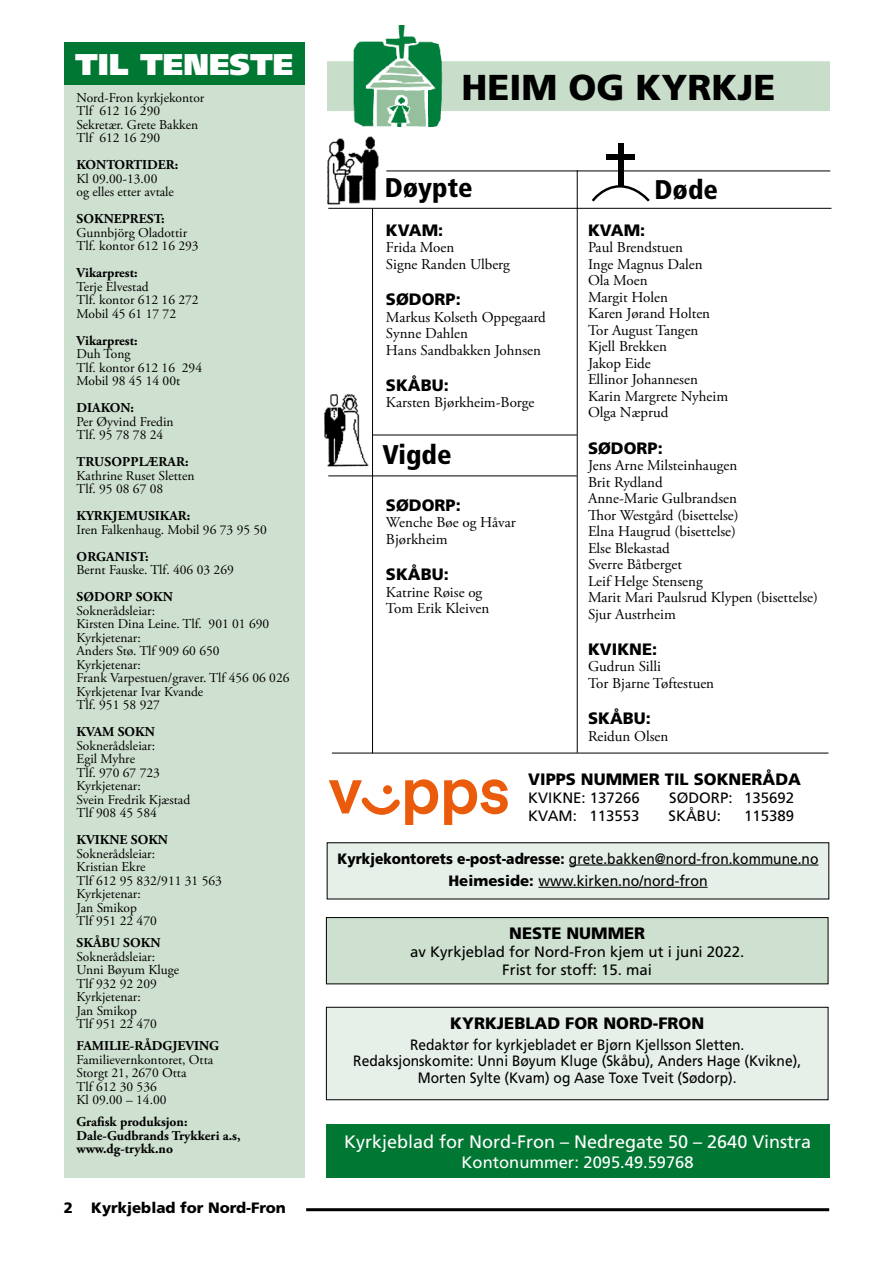
<style>
.page{position:relative;width:893px;height:1263px;background:#fff}
.page>*{position:absolute;margin:0;border:0;box-sizing:border-box;transform-origin:0 0}
.t1{font:900 36px "Frutiger";color:#000}
.t2{font:900 30px "Frutiger";color:#fff}
.t3{font:900 condensed 27px "Frutiger";color:#000}
.t4{font:18px "Frutiger";color:#fff}
.t5{font:900 16.5px "Frutiger";color:#000}
.t6{font:16.5px "Frutiger";color:#fff}
.t7{font:15px/16.5px "Adobe Garamond Pro";color:#000}
.t8{font:15px/16.5px "Frutiger";color:#000;text-align:center;scale:.92 1}
.t9{font:15px/18px "Frutiger";color:#000;text-align:center}
.t10{font:900 15px "Frutiger";color:#000}
.t11{font:13.5px/13.5px "Adobe Garamond Pro";color:#000}
.t12{font:700 13.5px/13.5px "Adobe Garamond Pro";color:#000}
.s1{font-weight:900}
</style>
<div class="page">
<hr style="left:306px;top:1208px;width:523px;height:3px;background:#000">
<img style="left:328px;top:26px;width:501px;height:101px">
<div style="left:326px;top:1124px;width:503px;height:54px;background:#007732"></div>
<svg style="left:329px;top:779px;width:109px;height:46px"></svg>
<svg style="left:444px;top:779px;width:64px;height:46px"></svg>
<div style="left:64px;top:43px;width:241px;height:1135px;background:#cee0d0"></div>
<div style="left:64px;top:43px;width:241px;height:42px;background:#007732"></div>
<div style="left:327px;top:843px;width:502px;height:56px;background:#e6efe8"></div>
<hr style="left:569px;top:865px;width:249px;height:1px;background:#000">
<hr style="left:538px;top:887px;width:170px;height:1px;background:#000">
<div style="left:326px;top:917px;width:502px;height:67px;background:#cee0d0"></div>
<div style="left:326px;top:917px;width:502px;height:67px;border:1px solid #000"></div>
<div style="left:326px;top:1007px;width:502px;height:93px;background:#e6efe8"></div>
<div style="left:326px;top:1007px;width:502px;height:93px;border:1px solid #000"></div>
<img style="left:327px;top:136px;width:59px;height:72px">
<hr style="left:386px;top:171px;width:444px;height:1px;background:#000">
<hr style="left:328px;top:208px;width:503px;height:1px;background:#000">
<hr style="left:577px;top:170px;width:1px;height:583px;background:#000">
<hr style="left:332px;top:753px;width:496px;height:1px;background:#000">
<hr style="left:373px;top:435px;width:204px;height:1px;background:#000">
<hr style="left:328px;top:475px;width:249px;height:1px;background:#000">
<img style="left:324px;top:393px;width:45px;height:74px">
<hr style="left:372px;top:208px;width:1px;height:545px;background:#000">
<div style="left:618px;top:143px;width:5px;height:43px;background:#000"></div>
<div style="left:607px;top:154px;width:28px;height:6px;background:#000"></div>
<svg style="left:592px;top:184px;width:58px;height:18px"></svg>
<h2 class="t2" style="left:75px;top:46px;width:220px">TIL TENESTE</h2>
<p class="t11" style="left:77px;top:91px;width:129px">Nord-Fron kyrkjekontor<br>Tlf 612 16 290<br>Sekretær. Grete Bakken<br>Tlf 612 16 290</p>
<p class="t12" style="left:77px;top:158px;width:103px">KONTORTIDER:</p>
<p class="t11" style="left:77px;top:172px;width:99px">Kl 09.00-13.00<br>og elles etter avtale</p>
<p class="t12" style="left:77px;top:212px;width:90px">SOKNEPREST:</p>
<p class="t11" style="left:77px;top:226px;width:124px">Gunnbjörg Oladottir<br>Tlf. kontor 612 16 293</p>
<p class="t12" style="left:77px;top:266px;width:63px">Vikarprest:</p>
<p class="t11" style="left:77px;top:280px;width:124px">Terje Elvestad<br>Tlf. kontor 612 16 272<br>Mobil 45 61 17 72</p>
<p class="t12" style="left:77px;top:334px;width:63px">Vikarprest:</p>
<p class="t11" style="left:77px;top:348px;width:127px">Duh Tong<br>Tlf. kontor 612 16 294<br>Mobil 98 45 14 00t</p>
<p class="t12" style="left:77px;top:401px;width:59px">DIAKON:</p>
<p class="t11" style="left:77px;top:415px;width:99px">Per Øyvind Fredin<br>Tlf. 95 78 78 24</p>
<p class="t12" style="left:77px;top:455px;width:114px">TRUSOPPLÆRAR:</p>
<p class="t11" style="left:77px;top:469px;width:119px">Kathrine Ruset Sletten<br>Tlf. 95 08 67 08</p>
<p class="t12" style="left:77px;top:509px;width:115px">KYRKJEMUSIKAR:</p>
<p class="t11" style="left:77px;top:523px;width:192px">Iren Falkenhaug. Mobil 96 73 95 50</p>
<p class="t12" style="left:77px;top:550px;width:74px">ORGANIST:</p>
<p class="t11" style="left:77px;top:564px;width:159px">Bernt Fauske. Tlf. 406 03 269</p>
<p class="t12" style="left:77px;top:590px;width:98px">SØDORP SOKN</p>
<p class="t11" style="left:77px;top:604px;width:214px">Soknerådsleiar:<br>Kirsten Dina Leine. Tlf. 901 01 690<br>Kyrkjetenar:<br>Anders Stø. Tlf 909 60 650<br>Kyrkjetenar:<br>Frank Varpestuen/graver. Tlf 456 06 026<br>Kyrkjetenar Ivar Kvande<br>Tlf. 951 58 927</p>
<p class="t12" style="left:77px;top:725px;width:80px">KVAM SOKN</p>
<p class="t11" style="left:77px;top:739px;width:115px">Soknerådsleiar:<br>Egil Myhre<br>Tlf. 970 67 723<br>Kyrkjetenar:<br>Svein Fredrik Kjæstad<br>Tlf 908 45 584</p>
<p class="t12" style="left:77px;top:833px;width:93px">KVIKNE SOKN</p>
<p class="t11" style="left:77px;top:847px;width:147px">Soknerådsleiar:<br>Kristian Ekre<br>Tlf 612 95 832/911 31 563<br>Kyrkjetenar:<br>Jan Smikop<br>Tlf 951 22 470</p>
<p class="t12" style="left:77px;top:936px;width:85px">SKÅBU SOKN</p>
<p class="t11" style="left:77px;top:950px;width:104px">Soknerådsleiar:<br>Unni Bøyum Kluge<br>Tlf 932 92 209<br>Kyrkjetenar:<br>Jan Smikop<br>Tlf 951 22 470</p>
<p class="t12" style="left:77px;top:1039px;width:144px">FAMILIE-RÅDGJEVING</p>
<p class="t11" style="left:77px;top:1053px;width:138px">Familievernkontoret, Otta<br>Storgt 21, 2670 Otta<br>Tlf 612 30 536<br>Kl 09.00 – 14.00</p>
<p class="t12" style="left:77px;top:1115px;width:166px">Grafisk produksjon:<br>Dale-Gudbrands Trykkeri a.s, www.dg-trykk.no</p>
<p class="t10" style="left:64px;top:1199px;width:224px">2 Kyrkjeblad for Nord-Fron</p>
<h1 class="t1" style="left:461px;top:66px;width:316px">HEIM OG KYRKJE</h1>
<h3 class="t3" style="left:385px;top:172px;width:90px">Døypte</h3>
<h3 class="t3" style="left:655px;top:173px;width:65px">Døde</h3>
<p class="t5" style="left:386px;top:220px;width:59px">KVAM:</p>
<p class="t7" style="left:386px;top:240px;width:125px">Frida Moen<br>Signe Randen Ulberg</p>
<p class="t5" style="left:386px;top:289px;width:76px">SØDORP:</p>
<p class="t7" style="left:386px;top:309px;width:161px">Markus Kolseth Oppegaard<br>Synne Dahlen<br>Hans Sandbakken Johnsen</p>
<p class="t5" style="left:386px;top:375px;width:64px">SKÅBU:</p>
<p class="t7" style="left:386px;top:395px;width:150px">Karsten Bjørkheim-Borge</p>
<h3 class="t3" style="left:382px;top:438px;width:71px">Vigde</h3>
<p class="t5" style="left:386px;top:495px;width:76px">SØDORP:</p>
<p class="t7" style="left:386px;top:515px;width:131px">Wenche Bøe og Håvar<br>Bjørkheim</p>
<p class="t5" style="left:386px;top:564px;width:64px">SKÅBU:</p>
<p class="t7" style="left:386px;top:584px;width:105px">Katrine Røise og<br>Tom Erik Kleiven</p>
<p class="t5" style="left:588px;top:220px;width:59px">KVAM:</p>
<p class="t7" style="left:588px;top:240px;width:142px">Paul Brendstuen<br>Inge Magnus Dalen<br>Ola Moen<br>Margit Holen<br>Karen Jørand Holten<br>Tor August Tangen<br>Kjell Brekken<br>Jakop Eide<br>Ellinor Johannesen<br>Karin Margrete Nyheim<br>Olga Næprud</p>
<p class="t5" style="left:588px;top:438px;width:76px">SØDORP:</p>
<p class="t7" style="left:588px;top:458px;width:231px">Jens Arne Milsteinhaugen<br>Brit Rydland<br>Anne-Marie Gulbrandsen<br>Thor Westgård (bisettelse)<br>Elna Haugrud (bisettelse)<br>Else Blekastad<br>Sverre Båtberget<br>Leif Helge Stenseng<br>Marit Mari Paulsrud Klypen (bisettelse)<br>Sjur Austrheim</p>
<p class="t5" style="left:588px;top:639px;width:71px">KVIKNE:</p>
<p class="t7" style="left:588px;top:659px;width:128px">Gudrun Silli<br>Tor Bjarne Tøftestuen</p>
<p class="t5" style="left:588px;top:708px;width:64px">SKÅBU:</p>
<p class="t7" style="left:588px;top:728px;width:82px">Reidun Olsen</p>
<p class="t5" style="left:528px;top:769px;width:274px">VIPPS NUMMER TIL SOKNERÅDA</p>
<p class="t9" style="left:528px;top:789px;width:113px">KVIKNE: 137266</p>
<p class="t9" style="left:669px;top:789px;width:127px">SØDORP: 135692</p>
<p class="t9" style="left:528px;top:807px;width:113px">KVAM: 113553</p>
<p class="t9" style="left:669px;top:807px;width:54px">SKÅBU:</p>
<p class="t9" style="left:744px;top:807px;width:52px">115389</p>
<p class="t8" style="left:337px;top:847px;width:524px;line-height:22.2px"><span class="s1">Kyrkjekontorets e-post-adresse:</span> grete.bakken@nord-fron.kommune.no<br><span class="s1">Heimeside:</span> www.kirken.no/nord-fron</p>
<p class="t5" style="left:509px;top:923px;width:138px">NESTE NUMMER</p>
<p class="t9" style="left:410px;top:943px;width:336px">av Kyrkjeblad for Nord-Fron kjem ut i juni 2022.<br>Frist for stoff: 15. mai</p>
<p class="t5" style="left:450px;top:1013px;width:255px">KYRKJEBLAD FOR NORD-FRON</p>
<p class="t8" style="left:353px;top:1036px;width:488px">Redaktør for kyrkjebladet er Bjørn Kjellsson Sletten.<br>Redaksjonskomite: Unni Bøyum Kluge (Skåbu), Anders Hage (Kvikne),<br>Morten Sylte (Kvam) og Aase Toxe Tveit (Sødorp).</p>
<h3 class="t4" style="left:344px;top:1131px;width:468px">Kyrkjeblad for Nord-Fron – Nedregate 50 – 2640 Vinstra</h3>
<p class="t6" style="left:462px;top:1152px;width:234px">Kontonummer: 2095.49.59768</p>
</div>
